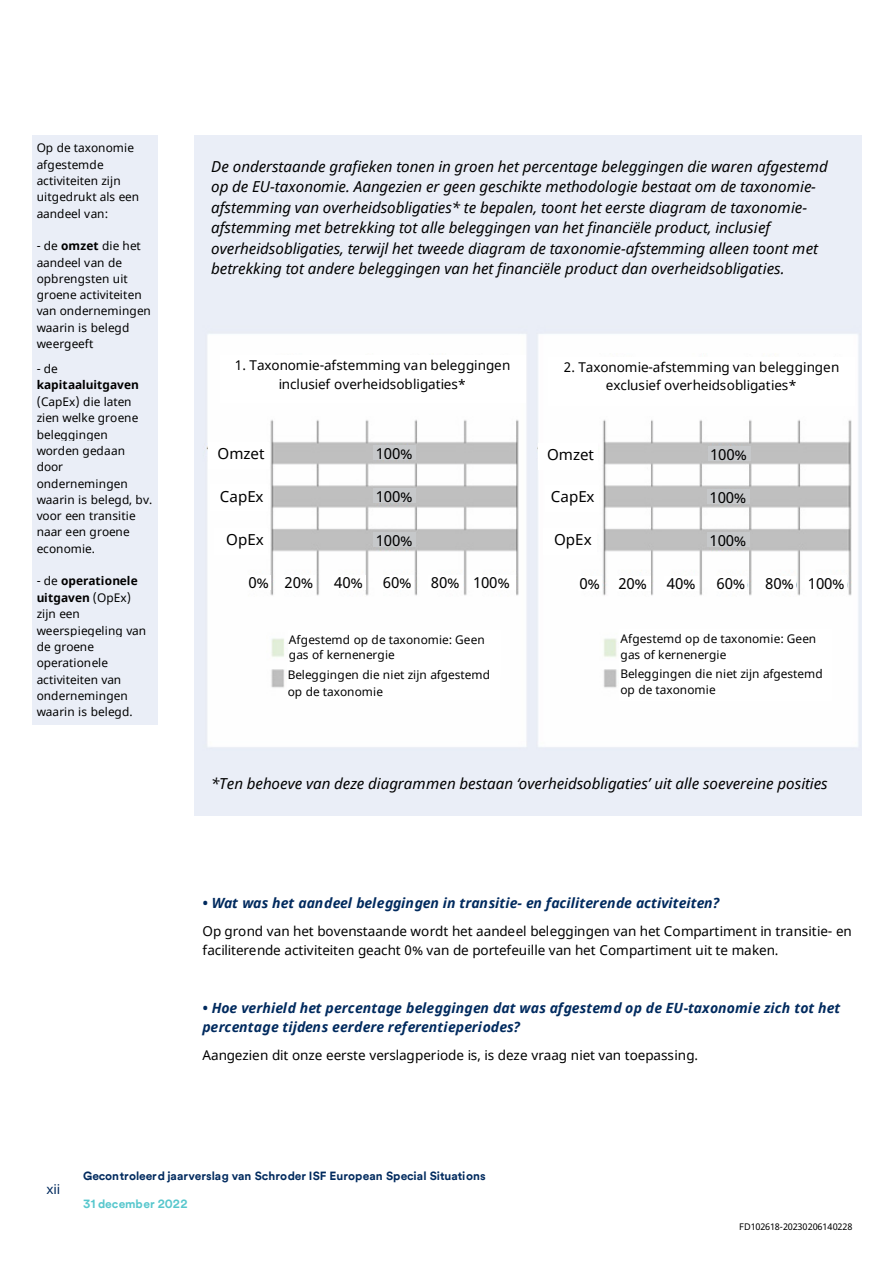
<style>
.page{position:relative;width:893px;height:1263px;background:#fff}
.page>*{position:absolute;margin:0;border:0;box-sizing:border-box;transform-origin:0 0}
.t1{font:italic 15.15px/20.4px "Noto Sans";letter-spacing:-.005em;color:#000}
.t2{font:15.15px "Noto Sans";letter-spacing:-.015em;color:#000}
.t3{font:italic 700 14.1px/19.5px "Noto Sans";letter-spacing:.01em;color:#002a5e}
.t4{font:13.5px/18.3px "Noto Sans";letter-spacing:-.005em;color:#000;text-align:center}
.t5{font:13.5px "Noto Sans";color:#002a5e}
.t6{font:11.85px/16.4px "Noto Sans";letter-spacing:.005em;color:#000}
.t7{font:700 11.85px "Schroders Circular TT";letter-spacing:.005em;color:#002a5e}
.t8{font:700 11.85px "Noto Sans";letter-spacing:.005em;color:#000}
.t9{font:700 11.85px "Schroders Circular TT";letter-spacing:-.015em;color:#57c7cd}
.t10{font:9.15px "Noto Sans";letter-spacing:-.02em;color:#000}
.s1{font-weight:700}
</style>
<div class="page">
<div style="left:32px;top:135px;width:126px;height:221px;background:#eaeef7"></div>
<div style="left:32px;top:356px;width:126px;height:368px;background:#eaeef7"></div>
<div style="left:194px;top:135px;width:667px;height:183px;background:#eaeef7"></div>
<div style="left:194px;top:764px;width:667px;height:51px;background:#eaeef7"></div>
<img style="left:194px;top:318px;width:667px;height:446px">
<div style="left:220px;top:355px;width:306px;height:48px;background:#fff"></div>
<img style="left:549px;top:357px;width:306px;height:48px">
<div style="left:208px;top:442px;width:61px;height:27px;background:#fff"></div>
<div style="left:210px;top:485px;width:58px;height:26px;background:#fff"></div>
<div style="left:215px;top:529px;width:53px;height:26px;background:#fff"></div>
<div style="left:538px;top:443px;width:60px;height:27px;background:#fff"></div>
<div style="left:545px;top:486px;width:54px;height:26px;background:#fff"></div>
<img style="left:543px;top:529px;width:53px;height:26px">
<div style="left:288px;top:630px;width:212px;height:46px;background:#fff"></div>
<img style="left:288px;top:676px;width:210px;height:24px">
<div style="left:620px;top:629px;width:212px;height:45px;background:#fff"></div>
<img style="left:620px;top:674px;width:211px;height:26px">
<div style="left:374px;top:445px;width:42px;height:15px;background:#c6c8ca"></div>
<div style="left:374px;top:488px;width:42px;height:15px;background:#c6c8ca"></div>
<div style="left:374px;top:532px;width:42px;height:15px;background:#c6c8ca"></div>
<div style="left:708px;top:446px;width:42px;height:15px;background:#c6c8ca"></div>
<div style="left:707px;top:489px;width:42px;height:15px;background:#c6c8ca"></div>
<div style="left:707px;top:532px;width:42px;height:15px;background:#c6c8ca"></div>
<div style="left:247px;top:575px;width:24px;height:15px;background:#fff"></div>
<div style="left:282px;top:575px;width:34px;height:15px;background:#fff"></div>
<div style="left:332px;top:575px;width:33px;height:15px;background:#fff"></div>
<div style="left:381px;top:575px;width:33px;height:15px;background:#fff"></div>
<div style="left:429px;top:575px;width:34px;height:15px;background:#fff"></div>
<div style="left:468px;top:575px;width:47px;height:14px;background:#fff"></div>
<div style="left:578px;top:575px;width:23px;height:15px;background:#fff"></div>
<div style="left:616px;top:575px;width:34px;height:15px;background:#fff"></div>
<div style="left:664px;top:575px;width:35px;height:15px;background:#fff"></div>
<div style="left:715px;top:575px;width:32px;height:15px;background:#fff"></div>
<div style="left:763px;top:575px;width:33px;height:15px;background:#fff"></div>
<div style="left:806px;top:575px;width:41px;height:15px;background:#fff"></div>
<p class="t6" style="left:37px;top:140px;width:104px">Op de taxonomie afgestemde activiteiten zijn uitgedrukt als een aandeel van:</p>
<p class="t6" style="left:37px;top:238px;width:116px">- de <span class="s1">omzet</span> die het aandeel van de opbrengsten uit groene activiteiten van ondernemingen waarin is belegd weergeeft</p>
<p class="t6" style="left:37px;top:361px;width:23px">- de</p>
<p class="t8" style="left:37px;top:377px;width:104px">kapitaaluitgaven</p>
<p class="t6" style="left:37px;top:393px;width:117px">(CapEx) die laten zien welke groene beleggingen worden gedaan door ondernemingen waarin is belegd, bv. voor een transitie naar een groene economie.</p>
<p class="t6" style="left:37px;top:573px;width:111px">- de <span class="s1">operationele uitgaven</span> (OpEx) zijn een weerspiegeling van de groene operationele activiteiten van ondernemingen waarin is belegd.</p>
<p class="t1" style="left:211px;top:156px;width:618px">De onderstaande grafieken tonen in groen het percentage beleggingen die waren afgestemd op de EU-taxonomie. Aangezien er geen geschikte methodologie bestaat om de taxonomie&shy;afstemming van overheidsobligaties* te bepalen, toont het eerste diagram de taxonomie&shy;afstemming met betrekking tot alle beleggingen van het financiële product, inclusief overheidsobligaties, terwijl het tweede diagram de taxonomie-afstemming alleen toont met betrekking tot andere beleggingen van het financiële product dan overheidsobligaties.</p>
<p class="t4" style="left:235px;top:357px;width:277px">1. Taxonomie-afstemming van beleggingen inclusief overheidsobligaties*</p>
<p class="t4" style="left:564px;top:359px;width:277px;line-height:17.9px">2. Taxonomie-afstemming van beleggingen exclusief overheidsobligaties*</p>
<p class="t2" style="left:218px;top:443px;width:49px">Omzet</p>
<p class="t2" style="left:220px;top:486px;width:45px">CapEx</p>
<p class="t2" style="left:226px;top:529px;width:39px">OpEx</p>
<p class="t2" style="left:376px;top:443px;width:38px">100%</p>
<p class="t2" style="left:376px;top:486px;width:38px">100%</p>
<p class="t2" style="left:376px;top:530px;width:38px">100%</p>
<p class="t2" style="left:547px;top:444px;width:49px">Omzet</p>
<p class="t2" style="left:551px;top:486px;width:45px">CapEx</p>
<p class="t2" style="left:554px;top:529px;width:39px">OpEx</p>
<p class="t2" style="left:710px;top:444px;width:38px">100%</p>
<p class="t2" style="left:710px;top:487px;width:38px">100%</p>
<p class="t2" style="left:710px;top:530px;width:38px">100%</p>
<p class="t2" style="left:248px;top:572px;width:66px">0% 20%</p>
<p class="t2" style="left:334px;top:572px;width:30px">40%</p>
<p class="t2" style="left:383px;top:572px;width:30px">60%</p>
<p class="t2" style="left:431px;top:572px;width:80px">80% 100%</p>
<p class="t2" style="left:579px;top:573px;width:69px">0% 20%</p>
<p class="t2" style="left:667px;top:573px;width:30px">40%</p>
<p class="t2" style="left:717px;top:573px;width:30px">60%</p>
<p class="t2" style="left:765px;top:573px;width:81px">80% 100%</p>
<p class="t6" style="left:289px;top:632px;width:197px;line-height:15.6px">Afgestemd op de taxonomie: Geen gas of kernenergie</p>
<p class="t6" style="left:288px;top:667px;width:204px;line-height:16.8px">Beleggingen die niet zijn afgestemd op de taxonomie</p>
<p class="t6" style="left:620px;top:630px;width:197px;line-height:16.8px">Afgestemd op de taxonomie: Geen gas of kernenergie</p>
<p class="t6" style="left:620px;top:667px;width:204px;line-height:15.6px">Beleggingen die niet zijn afgestemd op de taxonomie</p>
<p class="t1" style="left:211px;top:772px;width:618px">*Ten behoeve van deze diagrammen bestaan ‘overheidsobligaties’ uit alle soevereine posities</p>
<p class="t3" style="left:202px;top:893px;width:518px">• Wat was het aandeel beleggingen in transitie- en faciliterende activiteiten?</p>
<p class="t4" style="left:202px;top:923px;width:651px;text-align:left">Op grond van het bovenstaande wordt het aandeel beleggingen van het Compartiment in transitie- en faciliterende activiteiten geacht 0% van de portefeuille van het Compartiment uit te maken.</p>
<p class="t3" style="left:202px;top:997px;width:639px">• Hoe verhield het percentage beleggingen dat was afgestemd op de EU-taxonomie zich tot het percentage tijdens eerdere referentieperiodes?</p>
<p class="t4" style="left:202px;top:1046px;width:497px">Aangezien dit onze eerste verslagperiode is, is deze vraag niet van toepassing.</p>
<p class="t5" style="left:46px;top:1179px;width:15px">xii</p>
<p class="t7" style="left:83px;top:1167px;width:404px">Gecontroleerd jaarverslag van Schroder ISF European Special Situations</p>
<p class="t9" style="left:83px;top:1196px;width:106px">31 december 2022</p>
<p class="t10" style="left:739px;top:1220px;width:115px">FD102618-20230206140228</p>
</div>
